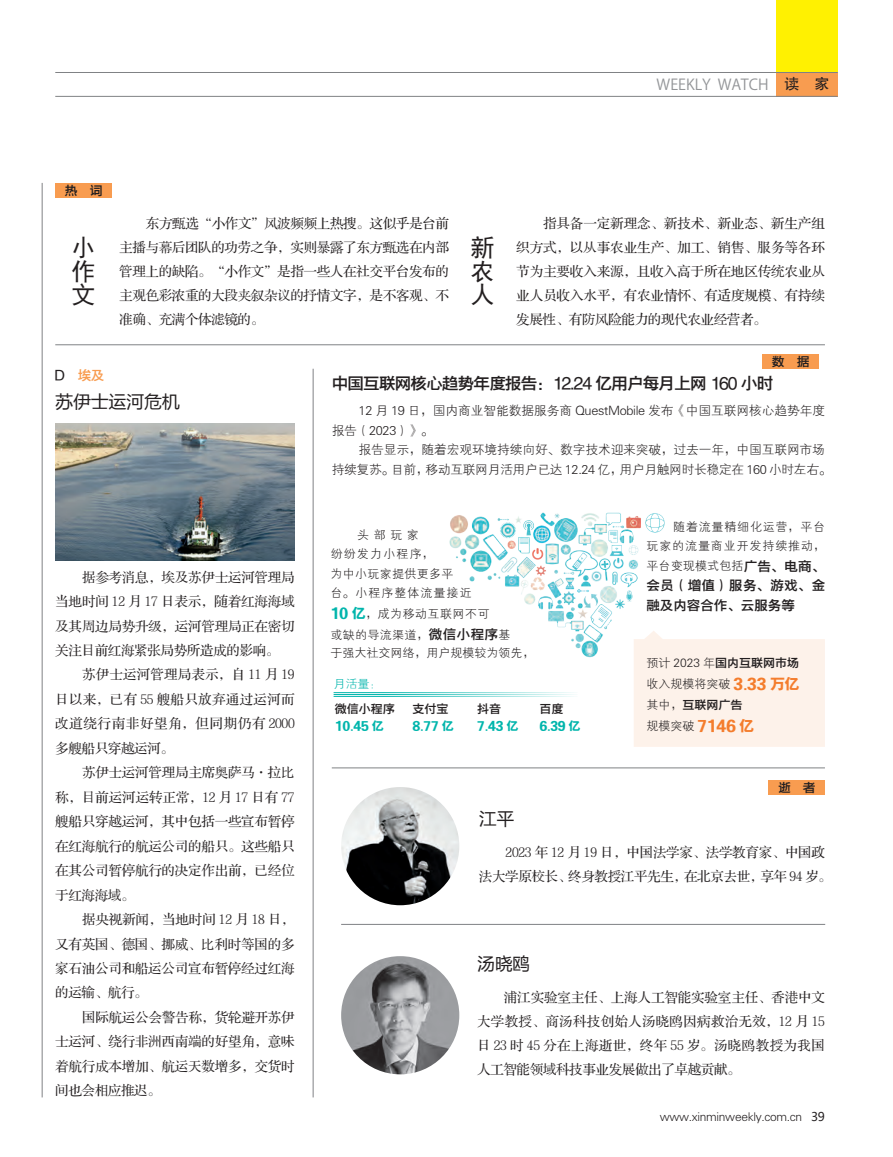
<style>
.page{position:relative;width:893px;height:1157px;background:#fff}
.page>*{position:absolute;margin:0;border:0;box-sizing:border-box;transform-origin:0 0}
.t1{font:24px/23.4px "Sim Hei";color:#231f20;text-align:justify}
.t2{font:18px "FZLTHJW GB1 0";letter-spacing:-.025em;color:#231f20}
.t3{font:16.5px "FZYDZHJW GB1 0";letter-spacing:-.045em;color:#231f20}
.t4{font:15px "Koz Go Pro";color:#939598}
.t5{font:15px "FZYDCHJW GB1 0";color:#f47d2d}
.t6{font:13.5px/24px "FZS3 K GBK1 0";letter-spacing:-.015em;color:#231f20;text-align:justify}
.t7{font:13.5px/19.5px "FZYDZHJW GB1 0";color:#231f20}
.t8{font:13.5px "FZS3 K GBK1 0";letter-spacing:.045em;color:#231f20}
.t9{font:13.5px "FZS3 K GBK1 0";letter-spacing:.025em;color:#231f20}
.t10{font:13.5px "FZS3 K GBK1 0";letter-spacing:.01em;color:#231f20}
.t11{font:12.75px "FZXH1 JW GB1 0";letter-spacing:-.01em;color:#231f20}
.t12{font:12.75px "FZYDZHJW GB1 0";color:#231f20}
.t13{font:12px/20px "FZXH1 JW GB1 0";letter-spacing:.03em;color:#231f20;text-align:justify}
.t14{font:12px/16.5px "FZYDCHJW GB1 0";letter-spacing:-.025em;color:#00b5ac}
.t15{font:12px "FZXH1 JW GB1 0";letter-spacing:-.025em;color:#231f20}
.t16{font:12px "FZXH1 JW GB1 0";color:#231f20}
.t17{font:12px "FZXH1 JW GB1 0";color:#00b5ac}
.s1{font-family:"FZHTJW GB1 0";color:#231f20}
.s2{color:#f89c50}
.s3{font-family:"FZYDCHJW GB1 0";font-size:13.95px;color:#00b5ac}
.s4{font-family:"FZYDZHJW GB1 0";font-size:13.5px}
.s5{font-family:"FZYDZHJW GB1 0";color:#231f20}
.s6{font-family:"FZYDZHJW GB1 0"}
.s7{font-family:"FZYDCHJW GB1 0";font-size:15px;color:#f47d2d}
.s8{font-family:"FZXH1 JW GB1 0";font-size:12px;color:#231f20}
.s9{font-family:"Microsoft Ya Hei"}
</style>
<div class="page">
<div style="left:776px;top:0;width:62px;height:97px;background:#fff101"></div>
<div style="left:776px;top:72px;width:62px;height:25px;background:#f89c50"></div>
<hr style="left:55px;top:72px;width:783px;height:1px;background:#808285">
<hr style="left:55px;top:96px;width:783px;height:1px;background:#808285">
<div style="left:55px;top:183px;width:57px;height:15px;background:#f89c50"></div>
<hr style="left:332px;top:767px;width:493px;height:1px;background:#808285">
<hr style="left:42px;top:183px;width:1px;height:914px;background:#808285">
<hr style="left:313px;top:369px;width:1px;height:728px;background:#808285">
<hr style="left:55px;top:344px;width:770px;height:1px;background:#808285">
<div style="left:768px;top:779px;width:57px;height:15px;background:#f89c50"></div>
<div style="left:762px;top:354px;width:57px;height:15px;background:#f89c50"></div>
<hr style="left:341px;top:924px;width:484px;height:1px;background:#808285">
<img style="left:341px;top:787px;width:118px;height:118px;border-radius:59px">
<img style="left:341px;top:956px;width:118px;height:118px;border-radius:59px">
<img style="left:55px;top:423px;width:239px;height:137px">
<div style="left:634px;top:639px;width:191px;height:108px;background:#fdf2ea"></div>
<hr style="left:334px;top:692px;width:244px;height:1px;background:#00b5ac">
<hr style="left:334px;top:694px;width:244px;height:1px;background:#00b5ac">
<hr style="left:334px;top:696px;width:244px;height:1px;background:#00b5ac">
<img style="left:449px;top:512px;width:293px;height:155px">
<p class="t4" style="left:657px;top:75px;width:175px">WEEKLY WATCH <span class="s1">读　家</span></p>
<p class="t12" style="left:65px;top:183px;width:39px">热　词</p>
<p class="t6" style="left:119px;top:212px;width:331px;text-indent:27px">东方甄选“小作文”风波频频上热搜。这似乎是台前主播与幕后团队的功劳之争，实则暴露了东方甄选在内部管理上的缺陷。“小作文”是指一些人在社交平台发布的主观色彩浓重的大段夹叙杂议的抒情文字，是不客观、不准确、充满个体滤镜的。</p>
<p class="t1" style="left:72px;top:236px;width:24px">小作文</p>
<p class="t1" style="left:471px;top:236px;width:25px">新农人</p>
<p class="t6" style="left:516px;top:212px;width:310px;text-indent:27px">指具备一定新理念、新技术、新业态、新生产组织方式，以从事农业生产、加工、销售、服务等各环节为主要收入来源，且收入高于所在地区传统农业从业人员收入水平，有农业情怀、有适度规模、有持续发展性、有防风险能力的现代农业经营者。</p>
<p class="t7" style="left:55px;top:366px;width:51px">D　<span class="s2">埃及</span></p>
<p class="t2" style="left:55px;top:392px;width:126px">苏伊士运河危机</p>
<p class="t6" style="left:82px;top:565px;width:214px">据参考消息，埃及苏伊士运河管理局</p>
<p class="t6" style="left:55px;top:590px;width:241px">当地时间 12 月 17 日表示，随着红海海域</p>
<p class="t6" style="left:55px;top:614px;width:241px">及其周边局势升级，运河管理局正在密切</p>
<p class="t6" style="left:55px;top:639px;width:226px">关注目前红海紧张局势所造成的影响。</p>
<p class="t10" style="left:82px;top:668px;width:214px">苏伊士运河管理局表示，自 11 月 19</p>
<p class="t9" style="left:55px;top:692px;width:241px">日以来，已有 55 艘船只放弃通过运河而</p>
<p class="t8" style="left:55px;top:716px;width:241px">改道绕行南非好望角，但同期仍有 2000</p>
<p class="t6" style="left:55px;top:736px;width:120px">多艘船只穿越运河。</p>
<p class="t6" style="left:82px;top:761px;width:214px">苏伊士运河管理局主席奥萨马·拉比</p>
<p class="t6" style="left:55px;top:785px;width:241px">称，目前运河运转正常，12 月 17 日有 77</p>
<p class="t6" style="left:55px;top:810px;width:241px">艘船只穿越运河，其中包括一些宣布暂停</p>
<p class="t6" style="left:55px;top:834px;width:241px">在红海航行的航运公司的船只。这些船只</p>
<p class="t6" style="left:55px;top:859px;width:241px">在其公司暂停航行的决定作出前，已经位</p>
<p class="t6" style="left:55px;top:883px;width:81px">于红海海域。</p>
<p class="t6" style="left:82px;top:908px;width:214px">据央视新闻，当地时间 12 月 18 日，</p>
<p class="t6" style="left:55px;top:932px;width:241px">又有英国、德国、挪威、比利时等国的多</p>
<p class="t6" style="left:55px;top:956px;width:241px">家石油公司和船运公司宣布暂停经过红海</p>
<p class="t6" style="left:55px;top:981px;width:94px">的运输、航行。</p>
<p class="t6" style="left:82px;top:1005px;width:214px">国际航运公会警告称，货轮避开苏伊</p>
<p class="t6" style="left:55px;top:1030px;width:241px">士运河、绕行非洲西南端的好望角，意味</p>
<p class="t6" style="left:55px;top:1054px;width:241px">着航行成本增加、航运天数增多，交货时</p>
<p class="t6" style="left:55px;top:1079px;width:107px">间也会相应推迟。</p>
<p class="t12" style="left:772px;top:354px;width:39px">数　据</p>
<p class="t3" style="left:332px;top:374px;width:443px">中国互联网核心趋势年度报告：12.24 亿用户每月上网 160 小时</p>
<p class="t11" style="left:359px;top:404px;width:468px">12 月 19 日，国内商业智能数据服务商 QuestMobile 发布《中国互联网核心趋势年度</p>
<p class="t11" style="left:332px;top:423px;width:103px">报告（2023）》。</p>
<p class="t11" style="left:359px;top:443px;width:468px">报告显示，随着宏观环境持续向好、数字技术迎来突破，过去一年，中国互联网市场</p>
<p class="t11" style="left:332px;top:462px;width:501px">持续复苏。目前，移动互联网月活用户已达 12.24 亿，用户月触网时长稳定在 160 小时左右。</p>
<p class="t13" style="left:330px;top:525px;width:182px;text-align:left;text-indent:27px">头部玩家<br>纷纷发力小程序，<br>为中小玩家提供更多平<br>台。小程序整体流量接近<br><span class="s3">10 亿</span>，成为移动互联网不可<br>或缺的导流渠道，<span class="s4">微信小程序</span>基</p>
<p class="t16" style="left:330px;top:646px;width:205px">于强大社交网络，用户规模较为领先，</p>
<p class="t17" style="left:334px;top:677px;width:49px">月活量：</p>
<p class="t14" style="left:335px;top:701px;width:61px"><span class="s5">微信小程序<br></span>10.45 亿</p>
<p class="t14" style="left:412px;top:701px;width:43px"><span class="s5">支付宝<br></span>8.77 亿</p>
<p class="t14" style="left:477px;top:701px;width:43px"><span class="s5">抖音<br></span>7.43 亿</p>
<p class="t14" style="left:539px;top:701px;width:43px"><span class="s5">百度<br></span>6.39 亿</p>
<p class="t13" style="left:646px;top:517px;width:180px;text-indent:27px">随着流量精细化运营，平台玩家的流量商业开发持续推动，平台变现模式包括<span class="s4">广告、电商、</span></p>
<p class="t7" style="left:646px;top:576px;width:180px">会员（增值）服务、游戏、金融及内容合作、云服务等</p>
<p class="t13" style="left:646px;top:653px;width:155px;line-height:21px">预计 2023 年<span class="s6">国内互联网市场</span>收入规模将突破 <span class="s7">3.33 万亿</span>其中，<span class="s6">互联网广告</span></p>
<p class="t5" style="left:646px;top:717px;width:109px"><span class="s8">规模突破</span> 7146 亿</p>
<p class="t12" style="left:778px;top:780px;width:39px">逝　者</p>
<p class="t2" style="left:479px;top:808px;width:37px">江平</p>
<p class="t6" style="left:479px;top:840px;width:354px;text-indent:27px">2023 年 12 月 19 日，中国法学家、法学教育家、中国政法大学原校长、终身教授江平先生，在北京去世，享年 94 岁。</p>
<p class="t2" style="left:477px;top:953px;width:55px">汤晓鸥</p>
<p class="t6" style="left:477px;top:985px;width:349px;text-indent:27px">浦江实验室主任、上海人工智能实验室主任、香港中文大学教授、商汤科技创始人汤晓鸥因病救治无效，12 月 15日 23 时 45 分在上海逝世，终年 55 岁。汤晓鸥教授为我国人工智能领域科技事业发展做出了卓越贡献。</p>
<p class="t15" style="left:660px;top:1109px;width:167px">www.xinminweekly.com.cn <span class="s9">39</span></p>
</div>
